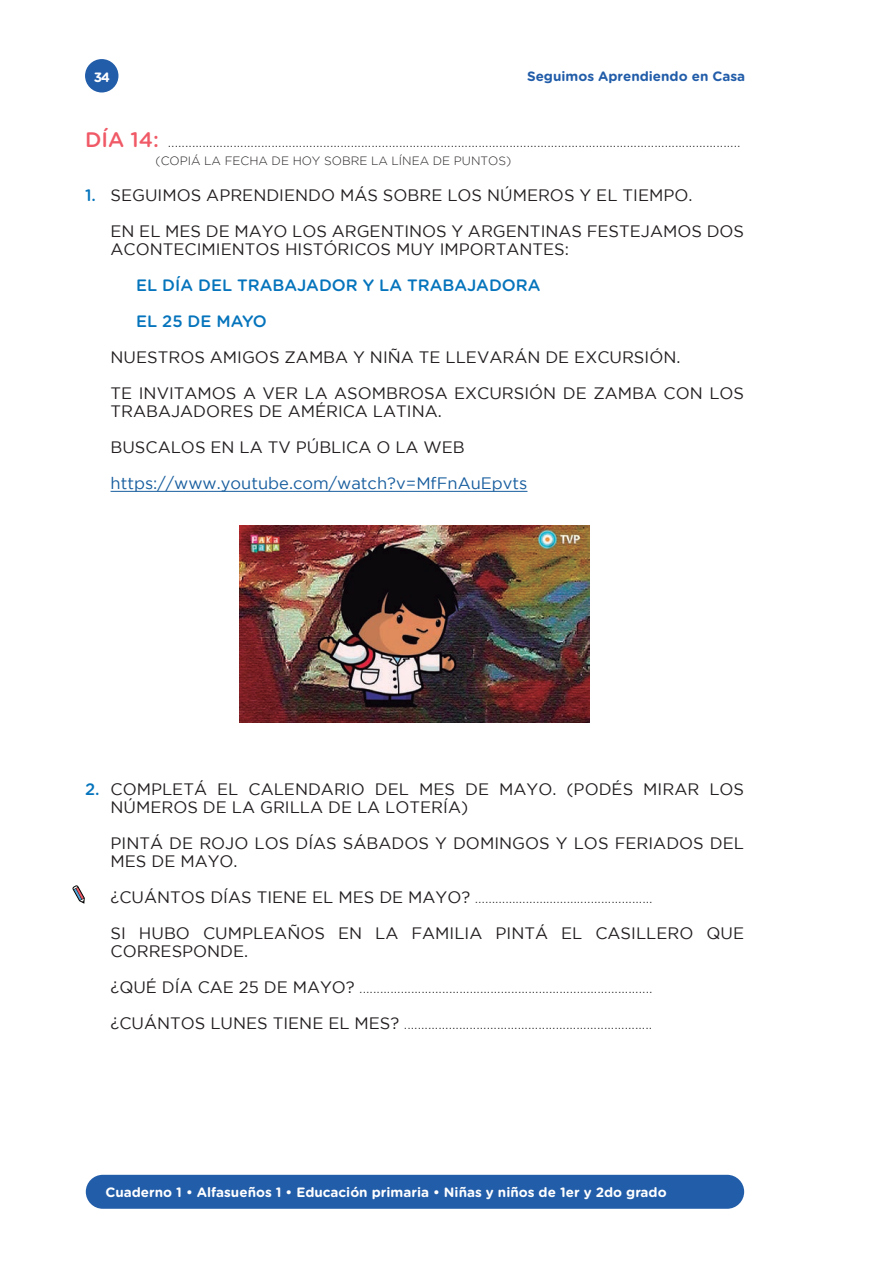
<style>
.page{position:relative;width:893px;height:1263px;background:#fff}
.page>*{position:absolute;margin:0;border:0;box-sizing:border-box;transform-origin:0 0}
.t1{font:16.5px/36px "Gotham";color:#231f20}
.t2{font:16.5px "Gotham";color:#175d9e}
.t3{font:500 16.5px/36px "Gotham Rounded";color:#0574bc}
.t4{font:300 15px "Gotham";color:#231f20}
.t5{font:700 13.5px "Gotham Rounded";color:#fff}
.t6{font:700 13.5px "Gotham Rounded";color:#225da9}
.t7{font:300 12px "Gotham";color:#231f20}
.s1{font-family:"Gotham Rounded";font-weight:500;font-size:21px;color:#f05a67}
.s2{font-family:"Gotham Rounded";font-weight:500;color:#0574bc}
.s3{font-weight:400;font-size:16.5px}
</style>
<div class="page">
<div style="left:86px;top:1175px;width:658px;height:34px;background:#225da9;border-radius:17px"></div>
<div style="left:85px;top:59px;width:33px;height:33px;background:#225da9;border-radius:50%"></div>
<hr style="left:111px;top:491px;width:416px;height:1px;background:#175d9e">
<svg style="left:72px;top:885px;width:13px;height:18px"></svg>
<img style="left:239px;top:525px;width:351px;height:198px">
<p class="t5" style="left:94px;top:67px;width:18px">34</p>
<p class="t6" style="left:527px;top:66px;width:220px">Seguimos Aprendiendo en Casa</p>
<p class="t4" style="left:85px;top:134px;width:657px"><span class="s1">DÍA 14:</span> ......................................................................................................................................................................</p>
<p class="t7" style="left:156px;top:154px;width:357px">(COPIÁ LA FECHA DE HOY SOBRE LA LÍNEA DE PUNTOS)</p>
<p class="t1" style="left:111px;top:177px;width:635px;text-indent:-26px"><span class="s2">1.</span> SEGUIMOS APRENDIENDO MÁS SOBRE LOS NÚMEROS Y EL TIEMPO.<br>EN EL MES DE MAYO LOS ARGENTINOS Y ARGENTINAS FESTEJAMOS DOS</p>
<p class="t1" style="left:111px;top:231px;width:460px">ACONTECIMIENTOS HISTÓRICOS MUY IMPORTANTES:</p>
<p class="t3" style="left:136px;top:267px;width:406px">EL DÍA DEL TRABAJADOR Y LA TRABAJADORA<br>EL 25 DE MAYO</p>
<p class="t1" style="left:111px;top:339px;width:635px">NUESTROS AMIGOS ZAMBA Y NIÑA TE LLEVARÁN DE EXCURSIÓN.<br>TE INVITAMOS A VER LA ASOMBROSA EXCURSIÓN DE ZAMBA CON LOS</p>
<p class="t1" style="left:111px;top:393px;width:356px">TRABAJADORES DE AMÉRICA LATINA.<br>BUSCALOS EN LA TV PÚBLICA O LA WEB</p>
<p class="t2" style="left:111px;top:474px;width:418px">https://www.youtube.com/watch?v=MfFnAuEpvts</p>
<p class="t1" style="left:111px;top:780px;width:635px;line-height:18px;text-indent:-26px"><span class="s2">2.</span> COMPLETÁ EL CALENDARIO DEL MES DE MAYO. (PODÉS MIRAR LOS<br>NÚMEROS DE LA GRILLA DE LA LOTERÍA)</p>
<p class="t1" style="left:111px;top:834px;width:635px;line-height:18px">PINTÁ DE ROJO LOS DÍAS SÁBADOS Y DOMINGOS Y LOS FERIADOS DEL<br>MES DE MAYO.</p>
<p class="t4" style="left:111px;top:890px;width:544px"><span class="s3">¿CUÁNTOS DÍAS TIENE EL MES DE MAYO?</span> …………………………......................</p>
<p class="t1" style="left:111px;top:924px;width:635px;line-height:18px">SI HUBO CUMPLEAÑOS EN LA FAMILIA PINTÁ EL CASILLERO QUE<br>CORRESPONDE.</p>
<p class="t4" style="left:111px;top:980px;width:543px"><span class="s3">¿QUÉ DÍA CAE 25 DE MAYO?</span> .....................................................................................</p>
<p class="t4" style="left:111px;top:1016px;width:543px"><span class="s3">¿CUÁNTOS LUNES TIENE EL MES?</span> ........................................................................</p>
<p class="t5" style="left:105px;top:1182px;width:563px">Cuaderno 1 • Alfasueños 1 • Educación primaria • Niñas y niños de 1er y 2do grado</p>
</div>
